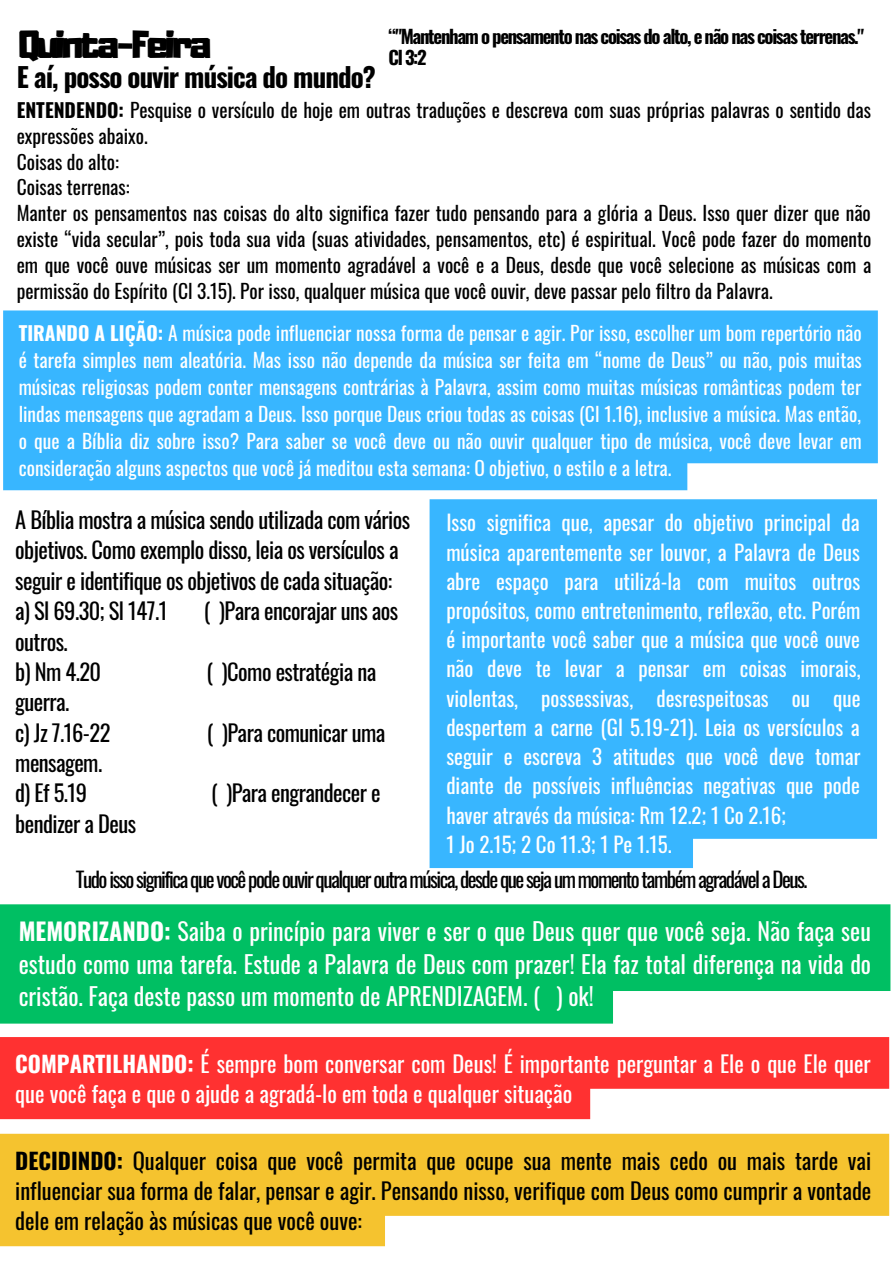
<style>
.page{position:relative;width:893px;height:1264px;background:#fff}
.page>*{position:absolute;margin:0;border:0;box-sizing:border-box;transform-origin:0 0}
.t1{font:34.5px "Adumu";letter-spacing:-.07em;color:#000}
.t2{font:700 27px "Oswald";letter-spacing:-.035em;color:#000}
.t3{font:24px/32.5px "Oswald";color:#fff;text-align:justify}
.t4{font:22.5px/30.3px "Oswald";letter-spacing:-.025em;color:#000}
.t5{font:22.5px/30.3px "Oswald";color:#fff}
.t6{font:21px/29.2px "Oswald";color:#fff}
.t7{font:21px "Oswald";letter-spacing:-.07em;color:#000}
.t8{font:19.5px/27px "Oswald";color:#fff;text-align:justify}
.t9{font:19.5px/25.8px "Oswald";color:#000}
.t10{font:700 18.75px/21.3px "Oswald";letter-spacing:-.07em;color:#000}
.s1{font-weight:700}
</style>
<div class="page">
<svg style="left:0;top:904px;width:890px;height:119px;background:#16c470"></svg>
<div style="left:3px;top:310px;width:874px;height:180px;background:#38b6ff"></div>
<svg style="left:0;top:1133px;width:889px;height:113px;fill:#f5c32f"></svg>
<svg style="left:0;top:1037px;width:889px;height:82px;background:#ff4a4a"></svg>
<div style="left:429px;top:499px;width:448px;height:369px;background:#38b6ff"></div>
<h1 class="t1" style="left:19px;top:30px;width:194px">Quinta-Feira</h1>
<p class="t10" style="left:388px;top:25px;width:477px">“"Mantenham o pensamento nas coisas do alto, e não nas coisas terrenas."<br>Cl 3:2</p>
<p class="t9" style="left:17px;top:96px;width:856px"><span class="s1">ENTENDENDO:</span> Pesquise o versículo de hoje em outras traduções e descreva com suas próprias palavras o sentido das expressões abaixo.<br>Coisas do alto:<br>Coisas terrenas:<br>Manter os pensamentos nas coisas do alto significa fazer tudo pensando para a glória a Deus. Isso quer dizer que não existe “vida secular”, pois toda sua vida (suas atividades, pensamentos, etc) é espiritual. Você pode fazer do momento em que você ouve músicas ser um momento agradável a você e a Deus, desde que você selecione as músicas com a permissão do Espírito (Cl 3.15). Por isso, qualquer música que você ouvir, deve passar pelo filtro da Palavra.</p>
<h2 class="t2" style="left:17px;top:56px;width:360px">E aí, posso ouvir música do mundo?</h2>
<p class="t8" style="left:19px;top:318px;width:844px"><span class="s1">TIRANDO A LIÇÃO:</span> A música pode influenciar nossa forma de pensar e agir. Por isso, escolher um bom repertório não é tarefa simples nem aleatória. Mas isso não depende da música ser feita em “nome de Deus” ou não, pois muitas músicas religiosas podem conter mensagens contrárias à Palavra, assim como muitas músicas românticas podem ter lindas mensagens que agradam a Deus. Isso porque Deus criou todas as coisas (Cl 1.16), inclusive a música. Mas então, o que a Bíblia diz sobre isso? Para saber se você deve ou não ouvir qualquer tipo de música, você deve levar em consideração alguns aspectos que você já meditou esta semana: O objetivo, o estilo e a letra.</p>
<p class="t4" style="left:15px;top:504px;width:396px">A Bíblia mostra a música sendo utilizada com vários objetivos. Como exemplo disso, leia os versículos a seguir e identifique os objetivos de cada situação: a) Sl 69.30; Sl 147.1</p>
<p class="t6" style="left:446px;top:507px;width:416px">Isso significa que, apesar do objetivo principal da música aparentemente ser louvor, a Palavra de Deus abre espaço para utilizá-la com muitos outros propósitos, como entretenimento, reflexão, etc. Porém é importante você saber que a música que você ouve não deve te levar a pensar em coisas imorais, violentas, possessivas, desrespeitosas ou que despertem a carne (Gl 5.19-21). Leia os versículos a seguir e escreva 3 atitudes que você deve tomar diante de possíveis influências negativas que pode haver através da música: Rm 12.2; 1 Co 2.16;<br>1 Jo 2.15; 2 Co 11.3; 1 Pe 1.15.</p>
<p class="t7" style="left:76px;top:863px;width:733px">Tudo isso significa que você pode ouvir qualquer outra música, desde que seja um momento também agradável a Deus.</p>
<p class="t4" style="left:204px;top:595px;width:196px">( )Para encorajar uns aos</p>
<p class="t4" style="left:15px;top:625px;width:87px">outros.<br>b) Nm 4.20</p>
<p class="t4" style="left:206px;top:655px;width:171px">( )Como estratégia na</p>
<p class="t4" style="left:15px;top:686px;width:97px">guerra.<br>c) Jz 7.16-22</p>
<p class="t4" style="left:207px;top:716px;width:180px">( )Para comunicar uma</p>
<p class="t4" style="left:15px;top:746px;width:88px">mensagem. d) Ef 5.19</p>
<p class="t4" style="left:211px;top:777px;width:171px">( )Para engrandecer e</p>
<p class="t4" style="left:15px;top:807px;width:122px">bendizer a Deus</p>
<p class="t3" style="left:19px;top:913px;width:853px"><span class="s1">MEMORIZANDO:</span> Saiba o princípio para viver e ser o que Deus quer que você seja. Não faça seu estudo como uma tarefa. Estude a Palavra de Deus com prazer! Ela faz total diferença na vida do cristão. Faça deste passo um momento de APRENDIZAGEM. ( ) ok!</p>
<p class="t5" style="left:15px;top:1047px;width:857px"><span class="s1">COMPARTILHANDO:</span> É sempre bom conversar com Deus! É importante perguntar a Ele o que Ele quer que você faça e que o ajude a agradá-lo em toda e qualquer situação</p>
<p class="t4" style="left:15px;top:1144px;width:857px;text-align:justify"><span class="s1">DECIDINDO:</span> Qualquer coisa que você permita que ocupe sua mente mais cedo ou mais tarde vai influenciar sua forma de falar, pensar e agir. Pensando nisso, verifique com Deus como cumprir a vontade dele em relação às músicas que você ouve:</p>
</div>
